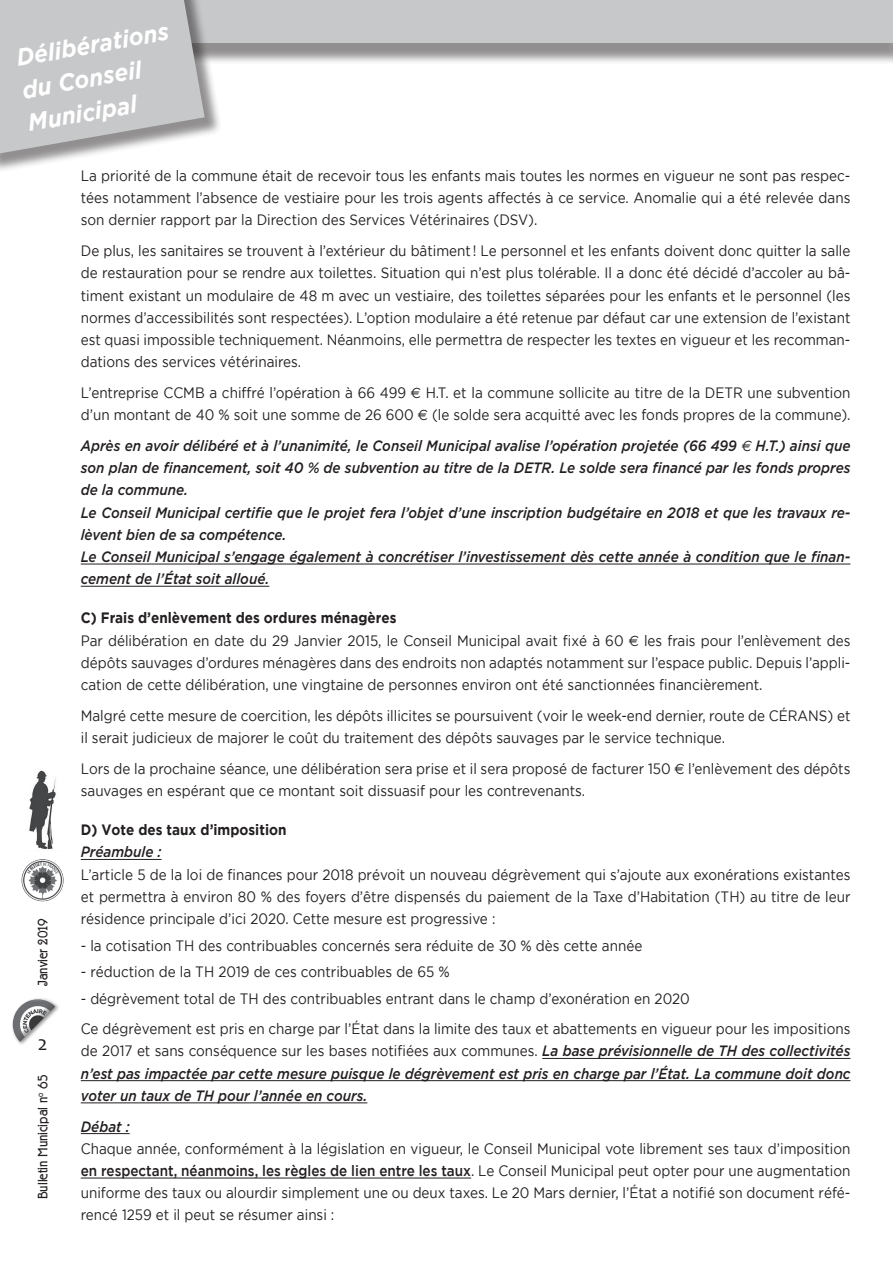
<style>
.page{position:relative;width:893px;height:1263px;background:#fff}
.page>*{position:absolute;margin:0;border:0;box-sizing:border-box;transform-origin:0 0}
.t1{font:italic 700 24px/33px "Gotham";color:#fff;scale:.95 1}
.t2{font:21px "Candara";color:#231f20}
.Texte{font:15px/22.2px "Gotham";color:#231f20;text-align:justify;scale:.9 1}
.Texte-2{font:italic 500 15px/22.2px "Gotham";color:#231f20;text-align:justify;scale:.9 1}
.Titre{font:700 15px "Gotham";color:#231f20;scale:.9 1}
.t3{font:300 13.5px "Berliner Grotesk";color:#231f20}
.s1{font-family:"Euro Sans"}
.s2{font-family:"Euro Sans";font-weight:400}
.s3{font-weight:400;font-style:normal}
.s4{font-weight:500}
</style>
<div class="page">
<div style="left:0;top:0;width:893px;height:66px;background:#231f20;opacity:.5"></div>
<div style="left:0;top:0;width:893px;height:43px;background:#c7c8ca"></div>
<div style="left:0;top:0;width:223px;height:174px;background:#231f20;opacity:.5"></div>
<svg style="left:0;top:0;width:205px;height:156px"></svg>
<img style="left:21px;top:859px;width:43px;height:42px;border-radius:21px">
<img style="left:29px;top:770px;width:27px;height:80px">
<div style="left:11px;top:997px;width:49px;height:49px;background:#231f20;opacity:.5"></div>
<img style="left:13px;top:999px;width:42px;height:43px">
<hr style="left:81px;top:564px;width:769px;height:1px;background:#231f20">
<hr style="left:81px;top:586px;width:188px;height:1px;background:#231f20">
<hr style="left:81px;top:859px;width:81px;height:1px;background:#231f20">
<hr style="left:542px;top:1058px;width:308px;height:1px;background:#231f20">
<hr style="left:81px;top:1080px;width:769px;height:1px;background:#231f20">
<hr style="left:81px;top:1102px;width:286px;height:1px;background:#231f20">
<hr style="left:81px;top:1133px;width:49px;height:1px;background:#231f20">
<hr style="left:81px;top:1178px;width:390px;height:1px;background:#231f20">
<h1 class="t1" style="left:14px;top:41px;width:164px;rotate:-10deg">Délibérations du Conseil<br>Municipal</h1>
<p class="t3" style="left:35px;top:986px;width:69px;rotate:-90deg">Janvier 2019</p>
<p class="t2" style="left:38px;top:1031px;width:11px">2</p>
<p class="t3" style="left:35px;top:1199px;width:126px;rotate:-90deg">Bulletin Municipal n<sup>o</sup> 65</p>
<p class="Texte" style="left:81px;top:164px;width:857px">La priorité de la commune était de recevoir tous les enfants mais toutes les normes en vigueur ne sont pas respec&shy;tées notamment l’absence de vestiaire pour les trois agents affectés à ce service. Anomalie qui a été relevée dans son dernier rapport par la Direction des Services Vétérinaires (DSV).</p>
<p class="Texte" style="left:81px;top:240px;width:857px">De plus, les sanitaires se trouvent à l’extérieur du bâtiment ! Le personnel et les enfants doivent donc quitter la salle de restauration pour se rendre aux toilettes. Situation qui n’est plus tolérable. Il a donc été décidé d’accoler au bâ&shy;timent existant un modulaire de 48 m avec un vestiaire, des toilettes séparées pour les enfants et le personnel (les normes d’accessibilités sont respectées). L’option modulaire a été retenue par défaut car une extension de l’existant est quasi impossible techniquement. Néanmoins, elle permettra de respecter les textes en vigueur et les recomman&shy;dations des services vétérinaires.</p>
<p class="Texte" style="left:81px;top:381px;width:857px">L’entreprise CCMB a chiffré l’opération à 66 499 <span class="s1">€</span> H.T. et la commune sollicite au titre de la DETR une subvention d’un montant de 40 % soit une somme de 26 600 <span class="s1">€</span> (le solde sera acquitté avec les fonds propres de la commune).</p>
<p class="Texte-2" style="left:81px;top:434px;width:857px">Après en avoir délibéré et à l’unanimité, le Conseil Municipal avalise l’opération projetée (66 499 <span class="s2">€</span> H.T.) ainsi que son plan de financement, soit 40 % de subvention au titre de la DETR. Le solde sera financé par les fonds propres de la commune.</p>
<p class="Texte-2" style="left:81px;top:501px;width:857px">Le Conseil Municipal certifie que le projet fera l’objet d’une inscription budgétaire en 2018 et que les travaux re&shy;lèvent bien de sa compétence.</p>
<p class="Texte-2" style="left:81px;top:545px;width:857px">Le Conseil Municipal s’engage également à concrétiser l’investissement dès cette année à condition que le finan&shy;cement de l’État soit alloué.</p>
<p class="Titre" style="left:81px;top:609px;width:352px">C) Frais d’enlèvement des ordures ménagères</p>
<p class="Texte" style="left:81px;top:629px;width:857px">Par délibération en date du 29 Janvier 2015, le Conseil Municipal avait fixé à 60 <span class="s1">€</span> les frais pour l’enlèvement des dépôts sauvages d’ordures ménagères dans des endroits non adaptés notamment sur l’espace public. Depuis l’appli&shy;cation de cette délibération, une vingtaine de personnes environ ont été sanctionnées financièrement.</p>
<p class="Texte" style="left:81px;top:704px;width:857px">Malgré cette mesure de coercition, les dépôts illicites se poursuivent (voir le week-end dernier, route de CÉRANS) et il serait judicieux de majorer le coût du traitement des dépôts sauvages par le service technique.</p>
<p class="Texte" style="left:81px;top:757px;width:857px">Lors de la prochaine séance, une délibération sera prise et il sera proposé de facturer 150 <span class="s1">€</span> l’enlèvement des dépôts sauvages en espérant que ce montant soit dissuasif pour les contrevenants.</p>
<p class="Titre" style="left:81px;top:821px;width:230px">D) Vote des taux d’imposition</p>
<p class="Texte-2" style="left:81px;top:841px;width:91px">Préambule :</p>
<p class="Texte" style="left:81px;top:863px;width:857px">L’article 5 de la loi de finances pour 2018 prévoit un nouveau dégrèvement qui s’ajoute aux exonérations existantes et permettra à environ 80 % des foyers d’être dispensés du paiement de la Taxe d’Habitation (TH) au titre de leur résidence principale d’ici 2020. Cette mesure est progressive :</p>
<p class="Texte" style="left:81px;top:934px;width:625px">- la cotisation TH des contribuables concernés sera réduite de 30 % dès cette année</p>
<p class="Texte" style="left:81px;top:960px;width:411px">- réduction de la TH 2019 de ces contribuables de 65 %</p>
<p class="Texte" style="left:81px;top:987px;width:678px">- dégrèvement total de TH des contribuables entrant dans le champ d’exonération en 2020</p>
<p class="Texte-2" style="left:81px;top:1018px;width:857px"><span class="s3">Ce dégrèvement est pris en charge par l’État dans la limite des taux et abattements en vigueur pour les impositions de 2017 et sans conséquence sur les bases notifiées aux communes.</span> La base prévisionnelle de TH des collectivités n’est pas impactée par cette mesure puisque le dégrèvement est pris en charge par l’État. La commune doit donc voter un taux de TH pour l’année en cours.</p>
<p class="Texte-2" style="left:81px;top:1115px;width:56px">Débat :</p>
<p class="Texte" style="left:81px;top:1137px;width:857px">Chaque année, conformément à la législation en vigueur, le Conseil Municipal vote librement ses taux d’imposition <span class="s4">en respectant, néanmoins, les règles de lien entre les taux</span>. Le Conseil Municipal peut opter pour une augmentation uniforme des taux ou alourdir simplement une ou deux taxes. Le 20 Mars dernier, l’État a notifié son document réfé&shy;rencé 1259 et il peut se résumer ainsi :</p>
</div>
